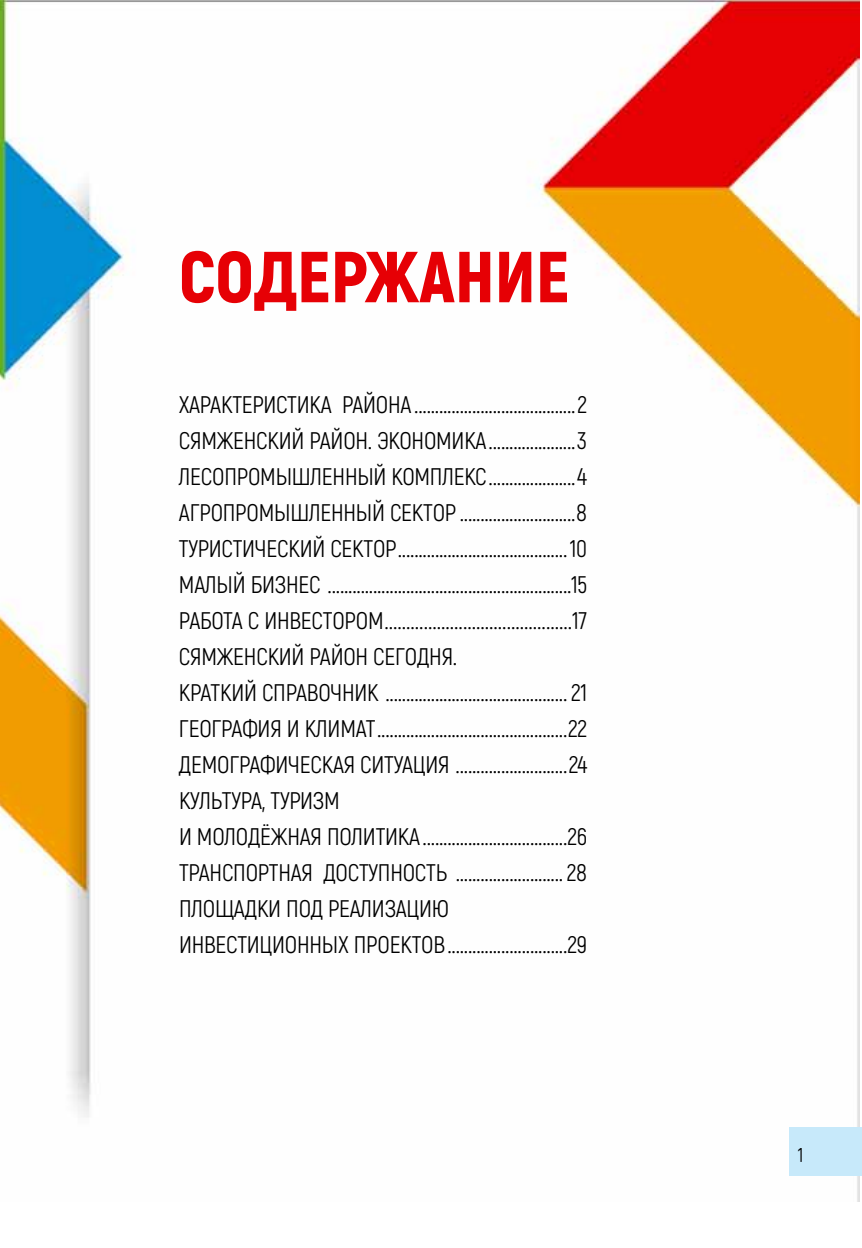
<style>
.page{position:relative;width:862px;height:1248px;background:#fff}
.page>*{position:absolute;margin:0;border:0;box-sizing:border-box;transform-origin:0 0}
.t1{font:900 72px "Akrobat";color:#e60005}
.t2{font:24px/36px "Akrobat";letter-spacing:-.01em;color:#000}
.t3{font:20px "Akrobat";color:#000}
</style>
<div class="page">
<img style="left:0;top:0;width:859px;height:1201px">
<div style="left:790px;top:1127px;width:72px;height:48px;background:#c7e9fa"></div>
<h1 class="t1" style="left:179px;top:230px;width:157px">содержание</h1>
<p class="t2" style="left:179px;top:386px;width:410px">Характеристика района .......................................2<br>Сямженский район. экономи ка.....................3<br>Лесопромышленный комплекс.....................4<br>Агропромышленный сектор ............................8<br>ТУРИстический сектор.........................................10<br>Малый бизнес ...........................................................15 работа с инвестором ...........................................17<br>Сямженский район сегодня.<br>Краткий спрАвочник ............................................ 21<br>ГЕОГРА</p>
<p class="t2" style="left:179px;top:710px;width:410px;text-indent:63px">ФИЯ И КЛИМАТ ..............................................22<br>Демографи ческая ситуация ...........................24<br>Кул ьтура, туризм<br>и молодёжная политика...................................26<br>Транспортная доступность .......................... 28 площадки под реализацию инвестиционных проектов .............................29</p>
<p class="t3" style="left:797px;top:1142px;width:7px">1</p>
</div>
